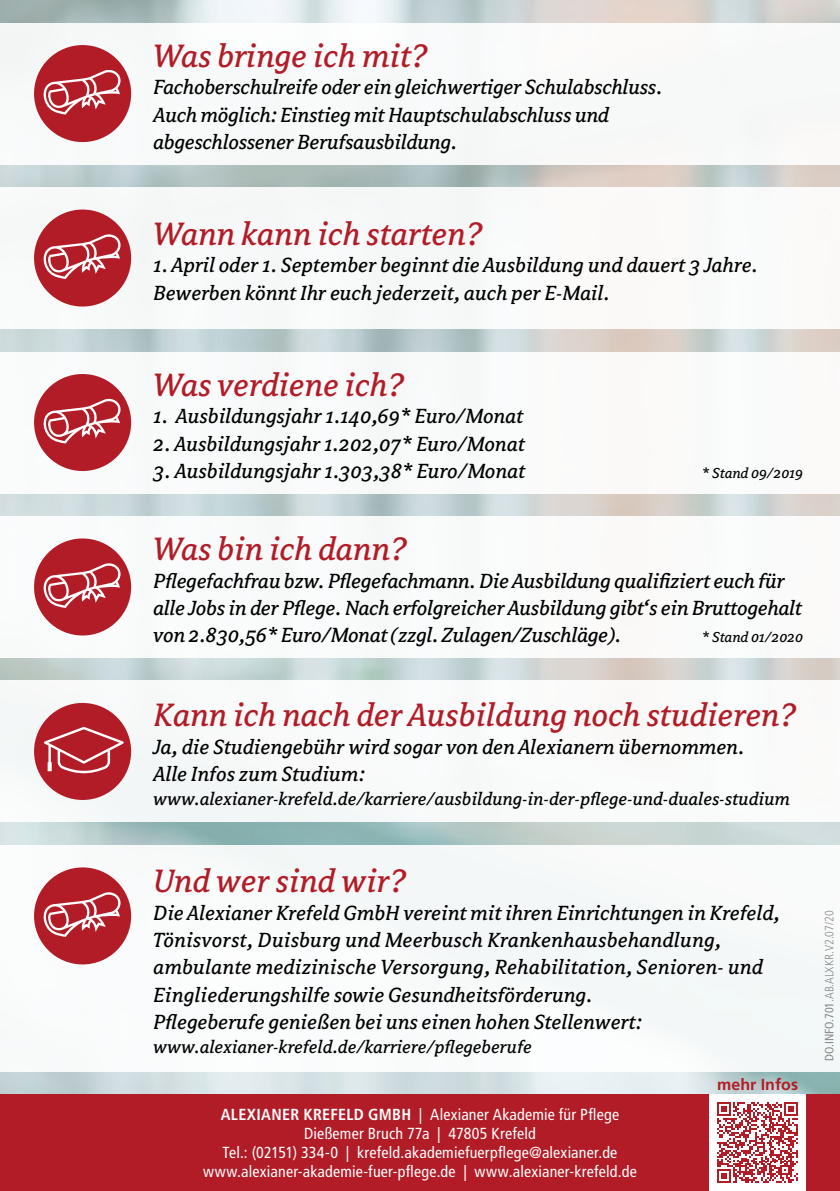
<style>
.page{position:relative;width:840px;height:1191px;background:#fff}
.page>*{position:absolute;margin:0;border:0;box-sizing:border-box;transform-origin:0 0}
.t1{font:italic 36px "Avance OT";color:#b21c27}
.t2{font:italic 22.8px/27.4px "Avance OT";color:#000}
.t3{font:italic 20px "Avance OT";color:#000}
.t4{font:condensed 16px/19px "Frutiger LT Std";letter-spacing:.015em;color:#fff;text-align:center}
.t5{font:italic 16px "Avance OT";color:#000}
.t6{font:700 16px "Frutiger LT Std";color:#b21c27}
.t7{font:300 condensed 12px "Frutiger LT Std";color:#878988}
.s1{font-weight:700}
.s2{font-weight:400}
</style>
<div class="page">
<div style="left:0;top:1094px;width:839px;height:97px;background:#b21c27"></div>
<div style="left:709px;top:1094px;width:96px;height:97px;background:#fff"></div>
<svg style="left:717px;top:1102px;width:80px;height:81px"></svg>
<div style="left:0;top:187px;width:839px;height:142px;background:#f8f9f9"></div>
<div style="left:0;top:23px;width:839px;height:141px;background:#f8f9f9"></div>
<div style="left:34px;top:45px;width:97px;height:97px;background:#b21c27;border-radius:50%"></div>
<svg style="left:43px;top:69px;width:78px;height:46px"></svg>
<div style="left:34px;top:209px;width:97px;height:97px;background:#b21c27;border-radius:50%"></div>
<svg style="left:43px;top:234px;width:78px;height:45px"></svg>
<div style="left:34px;top:374px;width:97px;height:97px;background:#b21c27;border-radius:50%"></div>
<svg style="left:43px;top:398px;width:78px;height:45px"></svg>
<div style="left:34px;top:538px;width:97px;height:97px;background:#b21c27;border-radius:50%"></div>
<svg style="left:43px;top:563px;width:78px;height:45px"></svg>
<div style="left:34px;top:867px;width:97px;height:97px;background:#b21c27;border-radius:50%"></div>
<svg style="left:43px;top:892px;width:78px;height:45px"></svg>
<div style="left:34px;top:703px;width:97px;height:97px;background:#b21c27;border-radius:50%"></div>
<svg style="left:44px;top:727px;width:80px;height:46px"></svg>
<h1 class="t1" style="left:153px;top:37px;width:275px">Was bringe ich mit?</h1>
<p class="t2" style="left:153px;top:74px;width:510px">Fachoberschulreife oder ein gleichwertiger Schulabschluss.<br>Auch möglich: Einstieg mit Hauptschulabschluss und abgeschlossener Berufsausbildung.</p>
<h1 class="t1" style="left:153px;top:215px;width:330px">Wann kann ich starten?</h1>
<p class="t2" style="left:153px;top:252px;width:605px">1. April oder 1. September beginnt die Ausbildung und dauert 3 Jahre.<br>Bewerben könnt Ihr euch jederzeit, auch per E-Mail.</p>
<h1 class="t1" style="left:153px;top:366px;width:252px">Was verdiene ich?</h1>
<p class="t2" style="left:153px;top:403px;width:371px">1. Ausbildungsjahr 1.140,69* Euro/Monat</p>
<p class="t2" style="left:153px;top:430px;width:373px">2. Ausbildungsjahr 1.202,07* Euro/Monat</p>
<p class="t2" style="left:153px;top:458px;width:373px">3. Ausbildungsjahr 1.303,38* Euro/Monat</p>
<p class="t5" style="left:701px;top:464px;width:103px">* Stand 09/2019</p>
<h1 class="t1" style="left:153px;top:530px;width:254px">Was bin ich dann?</h1>
<p class="t2" style="left:153px;top:567px;width:649px">Pflegefachfrau bzw. Pflegefachmann. Die Ausbildung qualifiziert euch für alle Jobs in der Pflege. Nach erfolgreicher Ausbildung gibt‘s ein Bruttogehalt von 2.830,56* Euro/Monat (zzgl. Zulagen/Zuschläge).</p>
<p class="t5" style="left:701px;top:629px;width:103px">* Stand 01/2020</p>
<h1 class="t1" style="left:153px;top:696px;width:643px">Kann ich nach der Ausbildung noch studieren?</h1>
<p class="t2" style="left:153px;top:733px;width:592px">Ja, die Studiengebühr wird sogar von den Alexianern übernommen.<br>Alle Infos zum Studium:</p>
<p class="t3" style="left:153px;top:788px;width:638px">www.alexianer-krefeld.de/karriere/ausbildung-in-der-pflege-und-duales-studium</p>
<h1 class="t1" style="left:153px;top:862px;width:254px">Und wer sind wir?</h1>
<p class="t2" style="left:153px;top:899px;width:627px">Die Alexianer Krefeld GmbH vereint mit ihren Einrichtungen in Krefeld, Tönisvorst, Duisburg und Meerbusch Krankenhausbehandlung, ambulante medizinische Versorgung, Rehabilitation, Senioren- und Eingliederungshilfe sowie Gesundheitsförderung.<br>Pflegeberufe genießen bei uns einen hohen Stellenwert:</p>
<p class="t3" style="left:153px;top:1036px;width:380px">www.alexianer-krefeld.de/karriere/pflegeberufe</p>
<p class="t4" style="left:203px;top:1105px;width:435px"><span class="s1">ALEXIANER KREFELD GMBH</span> | Alexianer Akademie für Pflege Dießemer Bruch 77a | 47805 Krefeld<br>Tel.: (02151) 334-0 | krefeld.akademiefuerpflege@alexianer.de www.alexianer-akademie-fuer-pflege.de | www.alexianer-krefeld.de</p>
<p class="t6" style="left:716px;top:1074px;width:82px">mehr Infos</p>
<p class="t7" style="left:822px;top:1060px;width:152px;rotate:-90deg"><span class="s2">DO.INFO.701</span>.AB.ALXKR.V2.07/20</p>
</div>
